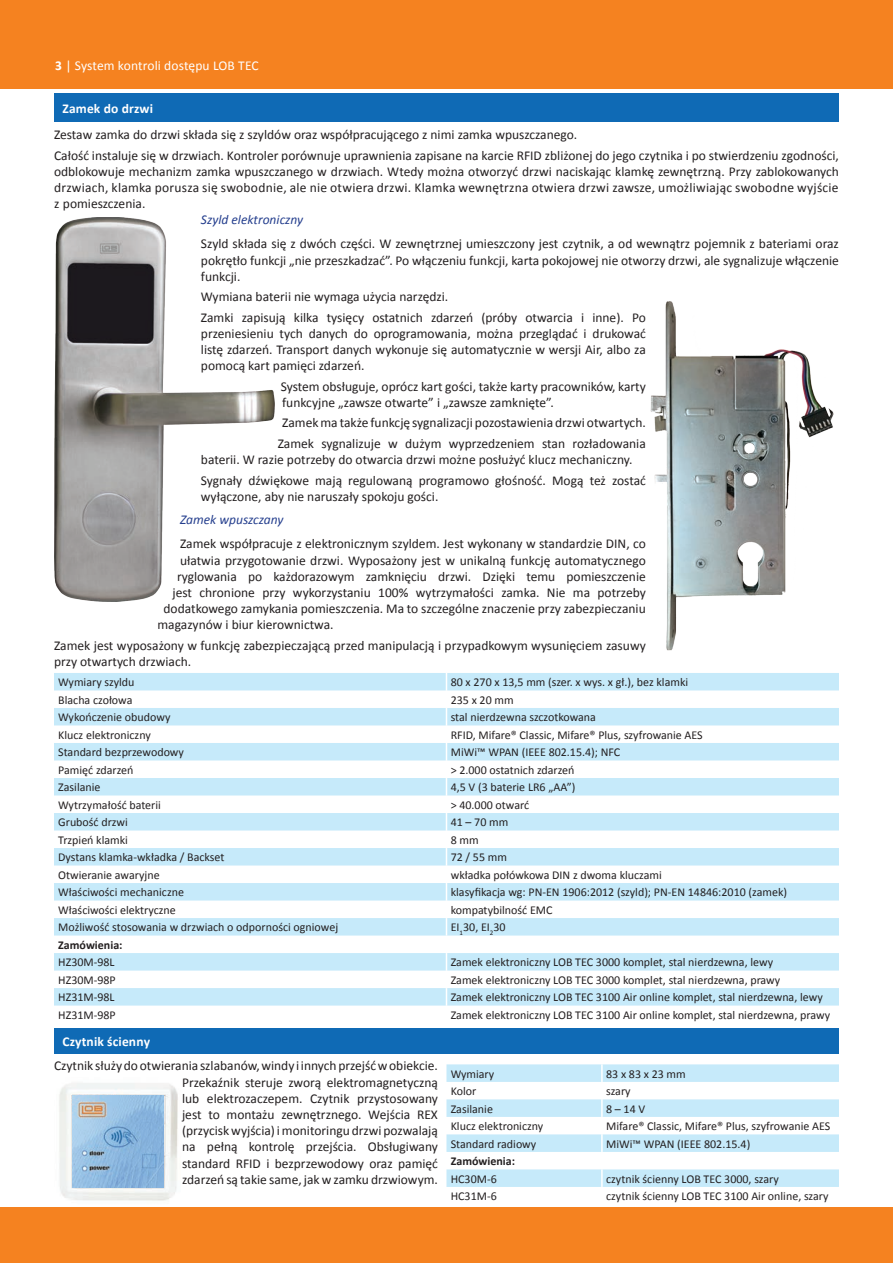
<style>
.page{position:relative;width:893px;height:1263px;background:#fff}
.page>*{position:absolute;margin:0;border:0;box-sizing:border-box;transform-origin:0 0}
.t1{font:13.5px/16.2px "Calibri";color:#231f20}
.t2{font:700 13.5px "Calibri";letter-spacing:.01em;color:#fff}
.t3{font:italic 13.5px "Calibri";color:#253f8e}
.t4{font:13.5px "Calibri";letter-spacing:.005em;color:#fff}
.t5{font:12px "Calibri";color:#231f20}
.t6{font:700 12px "Calibri";color:#231f20}
.s1{font-weight:700}
</style>
<div class="page">
<img style="left:54px;top:218px;width:221px;height:383px">
<svg style="left:54px;top:673px;width:785px;height:332px;fill:#c8eafa"></svg>
<svg style="left:446px;top:673px;width:1px;height:262px"></svg>
<svg style="left:446px;top:953px;width:1px;height:52px"></svg>
<div style="left:0;top:1208px;width:893px;height:55px;background:#f58220"></div>
<img style="left:650px;top:301px;width:184px;height:350px">
<img style="left:59px;top:1083px;width:119px;height:118px">
<svg style="left:446px;top:1064px;width:393px;height:123px;fill:#c6eafa"></svg>
<svg style="left:601px;top:1064px;width:2px;height:88px"></svg>
<svg style="left:601px;top:1169px;width:2px;height:18px"></svg>
<div style="left:0;top:0;width:893px;height:89px;background:#f58220"></div>
<img style="left:72px;top:1096px;width:92px;height:91px">
<div style="left:54px;top:93px;width:785px;height:29px;background:#0f6ab5"></div>
<div style="left:54px;top:1028px;width:785px;height:26px;background:#0f6ab5"></div>
<p class="t4" style="left:55px;top:57px;width:205px"><span class="s1">3</span> | System kontroli dostępu LOB TEC</p>
<p class="t2" style="left:63px;top:99px;width:92px">Zamek do drzwi</p>
<p class="t2" style="left:63px;top:61px;width:106px">Elementy systemu</p>
<p class="t1" style="left:54px;top:125px;width:786px;line-height:20.4px">Zestaw zamka do drzwi składa się z szyldów oraz współpracującego z nimi zamka wpuszczanego.<br>Całość instaluje się w drzwiach. Kontroler porównuje uprawnienia zapisane na karcie RFID zbliżonej do jego czytnika i po stwierdzeniu zgodności,</p>
<p class="t1" style="left:54px;top:163px;width:786px;text-align:justify">odblokowuje mechanizm zamka wpuszczanego w drzwiach. Wtedy można otworzyć drzwi naciskając klamkę zewnętrzną. Przy zablokowanych drzwiach, klamka porusza się swobodnie, ale nie otwiera drzwi. Klamka wewnętrzna otwiera drzwi zawsze, umożliwiając swobodne wyjście z pomieszczenia.</p>
<p class="t3" style="left:201px;top:210px;width:104px">Szyld elektroniczny</p>
<p class="t1" style="left:201px;top:236px;width:639px;text-align:justify">Szyld składa się z dwóch części. W zewnętrznej umieszczony jest czytnik, a od wewnątrz pojemnik z bateriami oraz pokrętło funkcji „nie przeszkadzać”. Po włączeniu funkcji, karta pokojowej nie otworzy drzwi, ale sygnalizuje włączenie funkcji.</p>
<p class="t1" style="left:201px;top:287px;width:446px;line-height:20.4px">Wymiana baterii nie wymaga użycia narzędzi.<br>Zamki zapisują kilka tysięcy ostatnich zdarzeń (próby otwarcia i inne). Po</p>
<p class="t1" style="left:201px;top:325px;width:446px;text-align:justify">przeniesieniu tych danych do oprogramowania, można przeglądać i drukować listę zdarzeń. Transport danych wykonuje się automatycznie w wersji Air, albo za pomocą kart pamięci zdarzeń.</p>
<p class="t1" style="left:281px;top:378px;width:367px">System obsługuje, oprócz kart gości, także karty pracowników, karty funkcyjne „zawsze otwarte” i „zawsze zamknięte”.</p>
<p class="t1" style="left:278px;top:413px;width:370px;line-height:20.4px;text-align:center">Zamek ma także funkcję sygnalizacji pozostawienia drzwi otwartych.<br>Zamek sygnalizuje w dużym wyprzedzeniem stan rozładowania</p>
<p class="t1" style="left:201px;top:449px;width:446px;line-height:20.4px">baterii. W razie potrzeby do otwarcia drzwi możne posłużyć klucz mechaniczny.<br>Sygnały dźwiękowe mają regulowaną programowo głośność. Mogą też zostać</p>
<p class="t1" style="left:201px;top:488px;width:239px">wyłączone, aby nie naruszały spokoju gości.</p>
<p class="t3" style="left:180px;top:510px;width:105px">Zamek wpuszczany</p>
<p class="t1" style="left:180px;top:536px;width:467px">Zamek współpracuje z elektronicznym szyldem. Jest wykonany w standardzie DIN, co</p>
<p class="t1" style="left:180px;top:552px;width:467px">ułatwia przygotowanie drzwi. Wyposażony jest w unikalną funkcję automatycznego</p>
<p class="t1" style="left:177px;top:568px;width:470px">ryglowania po każdorazowym zamknięciu drzwi. Dzięki temu pomieszczenie</p>
<p class="t1" style="left:173px;top:584px;width:475px">jest chronione przy wykorzystaniu 100% wytrzymałości zamka. Nie ma potrzeby</p>
<p class="t1" style="left:164px;top:601px;width:484px">dodatkowego zamykania pomieszczenia. Ma to szczególne znaczenie przy zabezpieczaniu</p>
<p class="t1" style="left:158px;top:617px;width:178px">magazynów i biur kierownictwa.</p>
<p class="t1" style="left:54px;top:637px;width:593px">Zamek jest wyposażony w funkcję zabezpieczającą przed manipulacją i przypadkowym wysunięciem zasuwy przy otwartych drzwiach.</p>
<p class="t5" style="left:58px;top:675px;width:78px">Wymiary szyldu</p>
<p class="t5" style="left:451px;top:675px;width:239px">80 x 270 x 13,5 mm (szer. x wys. x gł.), bez klamki</p>
<p class="t5" style="left:58px;top:692px;width:76px">Blacha czołowa</p>
<p class="t5" style="left:451px;top:692px;width:64px">235 x 20 mm</p>
<p class="t5" style="left:58px;top:710px;width:114px">Wykończenie obudowy</p>
<p class="t5" style="left:451px;top:710px;width:147px">stal nierdzewna szczotkowana</p>
<p class="t5" style="left:58px;top:727px;width:94px">Klucz elektroniczny</p>
<p class="t5" style="left:451px;top:727px;width:254px">RFID, Mifare® Classic, Mifare® Plus, szyfrowanie AES</p>
<p class="t5" style="left:58px;top:745px;width:127px">Standard bezprzewodowy</p>
<p class="t5" style="left:451px;top:745px;width:171px">MiWi™ WPAN (IEEE 802.15.4); NFC</p>
<p class="t5" style="left:58px;top:762px;width:77px">Pamięć zdarzeń</p>
<p class="t5" style="left:451px;top:762px;width:125px">&gt; 2.000 ostatnich zdarzeń</p>
<p class="t5" style="left:58px;top:780px;width:44px">Zasilanie</p>
<p class="t5" style="left:451px;top:780px;width:126px">4,5 V (3 baterie LR6 „AA”)</p>
<p class="t5" style="left:58px;top:797px;width:104px">Wytrzymałość baterii</p>
<p class="t5" style="left:451px;top:797px;width:80px">&gt; 40.000 otwarć</p>
<p class="t5" style="left:58px;top:815px;width:71px">Grubość drzwi</p>
<p class="t5" style="left:451px;top:815px;width:59px">41 – 70 mm</p>
<p class="t5" style="left:58px;top:832px;width:71px">Trzpień klamki</p>
<p class="t5" style="left:451px;top:832px;width:29px">8 mm</p>
<p class="t5" style="left:58px;top:850px;width:168px">Dystans klamka-wkładka / Backset</p>
<p class="t5" style="left:451px;top:850px;width:58px">72 / 55 mm</p>
<p class="t5" style="left:58px;top:867px;width:103px">Otwieranie awaryjne</p>
<p class="t5" style="left:451px;top:867px;width:213px">wkładka połówkowa DIN z dwoma kluczami</p>
<p class="t5" style="left:58px;top:885px;width:127px">Właściwości mechaniczne</p>
<p class="t5" style="left:451px;top:885px;width:338px">klasyfikacja wg: PN-EN 1906:2012 (szyld); PN-EN 14846:2010 (zamek)</p>
<p class="t5" style="left:58px;top:902px;width:119px">Właściwości elektryczne</p>
<p class="t5" style="left:451px;top:902px;width:103px">kompatybilność EMC</p>
<p class="t5" style="left:58px;top:920px;width:281px">Możliwość stosowania w drzwiach o odporności ogniowej</p>
<p class="t5" style="left:451px;top:920px;width:56px">EI<sub>1</sub>30, EI<sub>2</sub>30</p>
<p class="t6" style="left:58px;top:937px;width:66px">Zamówienia:</p>
<p class="t5" style="left:58px;top:955px;width:58px">HZ30M-98L</p>
<p class="t5" style="left:451px;top:955px;width:324px">Zamek elektroniczny LOB TEC 3000 komplet, stal nierdzewna, lewy</p>
<p class="t5" style="left:58px;top:972px;width:59px">HZ30M-98P</p>
<p class="t5" style="left:451px;top:972px;width:331px">Zamek elektroniczny LOB TEC 3000 komplet, stal nierdzewna, prawy</p>
<p class="t5" style="left:58px;top:990px;width:58px">HZ31M-98L</p>
<p class="t5" style="left:451px;top:990px;width:374px">Zamek elektroniczny LOB TEC 3100 Air online komplet, stal nierdzewna, lewy</p>
<p class="t5" style="left:58px;top:1007px;width:59px">HZ31M-98P</p>
<p class="t5" style="left:451px;top:1007px;width:381px">Zamek elektroniczny LOB TEC 3100 Air online komplet, stal nierdzewna, prawy</p>
<p class="t2" style="left:63px;top:1033px;width:89px">Czytnik ścienny</p>
<p class="t1" style="left:182px;top:1058px;width:257px;text-align:justify;text-indent:-128px">Czytnik służy do otwierania szlabanów, windy i innych przejść w obiekcie.<br>Przekaźnik steruje zworą elektromagnetyczną lub elektrozaczepem. Czytnik przystosowany jest to montażu zewnętrznego. Wejścia REX (przycisk wyjścia) i monitoringu drzwi pozwalają na pełną kontrolę przejścia. Obsługiwany standard RFID i bezprzewodowy oraz pamięć zdarzeń są takie same, jak w zamku drzwiowym.</p>
<p class="t5" style="left:451px;top:1066px;width:45px">Wymiary</p>
<p class="t5" style="left:606px;top:1066px;width:81px">83 x 83 x 23 mm</p>
<p class="t5" style="left:451px;top:1083px;width:27px">Kolor</p>
<p class="t5" style="left:606px;top:1083px;width:26px">szary</p>
<p class="t5" style="left:451px;top:1101px;width:44px">Zasilanie</p>
<p class="t5" style="left:606px;top:1101px;width:41px">8 – 14 V</p>
<p class="t5" style="left:451px;top:1118px;width:94px">Klucz elektroniczny</p>
<p class="t5" style="left:606px;top:1118px;width:226px">Mifare® Classic, Mifare® Plus, szyfrowanie AES</p>
<p class="t5" style="left:451px;top:1136px;width:87px">Standard radiowy</p>
<p class="t5" style="left:606px;top:1136px;width:146px">MiWi™ WPAN (IEEE 802.15.4)</p>
<p class="t6" style="left:451px;top:1153px;width:66px">Zamówienia:</p>
<p class="t5" style="left:451px;top:1171px;width:48px">HC30M-6</p>
<p class="t5" style="left:606px;top:1171px;width:174px">czytnik ścienny LOB TEC 3000, szary</p>
<p class="t5" style="left:451px;top:1189px;width:48px">HC31M-6</p>
<p class="t5" style="left:606px;top:1189px;width:224px">czytnik ścienny LOB TEC 3100 Air online, szary</p>
</div>
